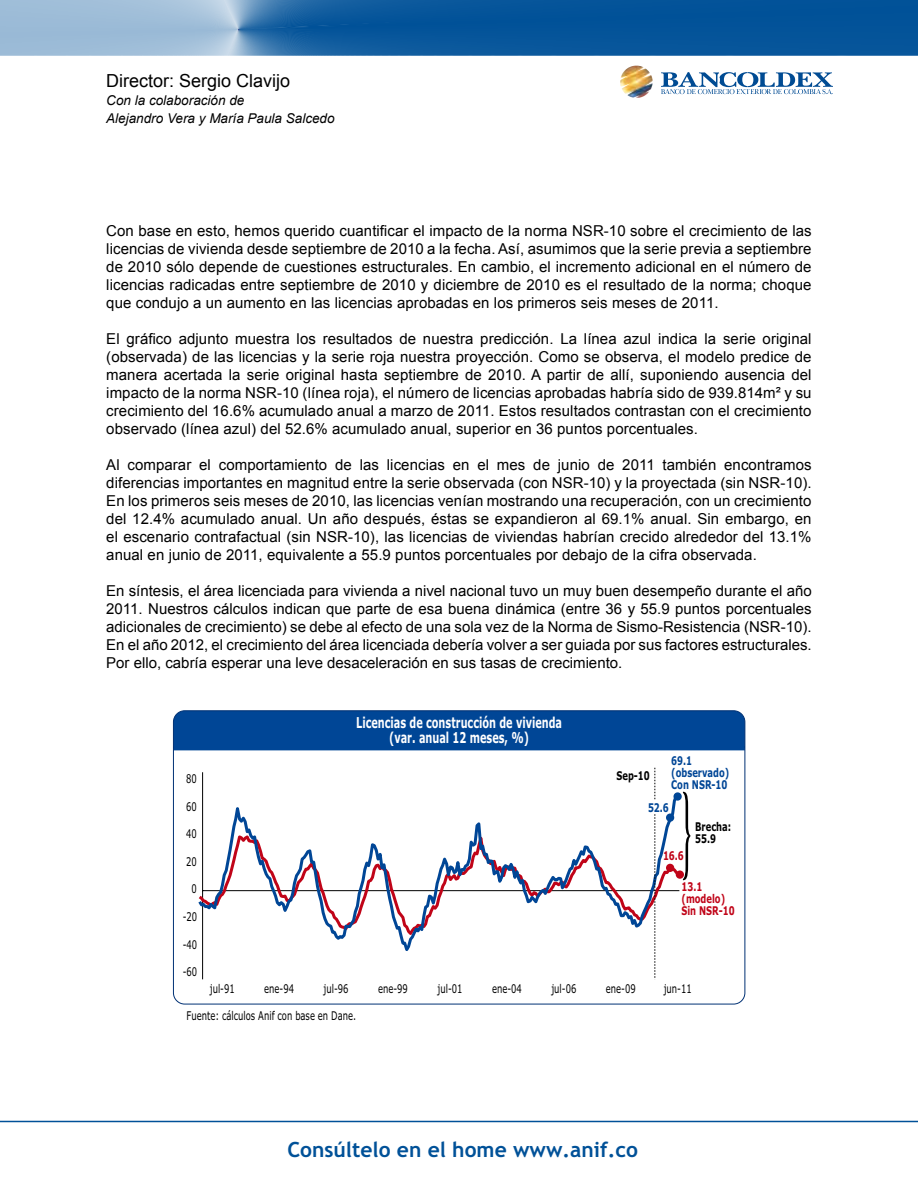
<style>
.page{position:relative;width:918px;height:1188px;background:#fff}
.page>*{position:absolute;margin:0;border:0;box-sizing:border-box;transform-origin:0 0}
.t1{font:700 21px "Trebuchet MS";color:#005198}
.t2{font:18px "Arial";color:#000}
.t3{font:15px/18px "Arial";letter-spacing:.005em;color:#000;text-align:justify}
.t4{font:700 15px/15px "Verdana";color:#fff;text-align:center;scale:.65 1}
.t5{font:italic 13.5px/18px "Arial";color:#000}
.t6{font:12px "Verdana";color:#000;scale:.7 1}
.t7{font:700 12px/12px "Verdana";color:#004696;scale:.7 1}
.t8{font:700 12px/12px "Verdana";color:#c00418;scale:.7 1}
.t9{font:700 12px/12px "Verdana";color:#000;scale:.7 1}
</style>
<div class="page">
<svg style="left:0;top:0;width:918px;height:56px;background:#3373ac"></svg>
<hr style="left:0;top:1121px;width:918px;height:1px;background:#005198">
<svg style="left:661px;top:72px;width:172px;height:22px"></svg>
<img style="left:620px;top:66px;width:33px;height:32px">
<hr style="left:202px;top:772px;width:1px;height:207px;background:#000">
<div style="left:173px;top:711px;width:572px;height:39px;background:#004696"></div>
<svg style="left:198px;top:791px;width:482px;height:166px"></svg>
<svg style="left:683px;top:792px;width:8px;height:88px"></svg>
<svg style="left:654px;top:814px;width:1px;height:164px"></svg>
<div style="left:666px;top:813px;width:8px;height:9px;background:#004696;border-radius:50%"></div>
<div style="left:674px;top:792px;width:8px;height:9px;background:#004696;border-radius:50%"></div>
<div style="left:666px;top:864px;width:8px;height:8px;background:#c00418;border-radius:50%"></div>
<div style="left:676px;top:870px;width:8px;height:9px;background:#c00418;border-radius:50%"></div>
<svg style="left:654px;top:768px;width:1px;height:33px"></svg>
<p class="t2" style="left:106px;top:69px;width:186px">Director: Sergio Clavijo</p>
<p class="t5" style="left:106px;top:92px;width:230px">Con la colaboración de<br>Alejandro Vera y María Paula Salcedo</p>
<p class="t3" style="left:106px;top:222px;width:707px">Con base en esto, hemos querido cuantificar el impacto de la norma NSR-10 sobre el crecimiento de las licencias de vivienda desde septiembre de 2010 a la fecha. Así, asumimos que la serie previa a septiembre de 2010 sólo depende de cuestiones estructurales. En cambio, el incremento adicional en el número de licencias radicadas entre septiembre de 2010 y diciembre de 2010 es el resultado de la norma; choque que condujo a un aumento en las licencias aprobadas en los primeros seis meses de 2011.</p>
<p class="t3" style="left:106px;top:330px;width:707px">El gráfico adjunto muestra los resultados de nuestra predicción. La línea azul indica la serie original (observada) de las licencias y la serie roja nuestra proyección. Como se observa, el modelo predice de manera acertada la serie original hasta septiembre de 2010. A partir de allí, suponiendo ausencia del impacto de la norma NSR-10 (línea roja), el número de licencias aprobadas habría sido de 939.814m² y su crecimiento del 16.6% acumulado anual a marzo de 2011. Estos resultados contrastan con el crecimiento observado (línea azul) del 52.6% acumulado anual, superior en 36 puntos porcentuales.</p>
<p class="t3" style="left:106px;top:456px;width:707px">Al comparar el comportamiento de las licencias en el mes de junio de 2011 también encontramos diferencias importantes en magnitud entre la serie observada (con NSR-10) y la proyectada (sin NSR-10).<br>En los primeros seis meses de 2010, las licencias venían mostrando una recuperación, con un crecimiento del 12.4% acumulado anual. Un año después, éstas se expandieron al 69.1% anual. Sin embargo, en el escenario contrafactual (sin NSR-10), las licencias de viviendas habrían crecido alrededor del 13.1% anual en junio de 2011, equivalente a 55.9 puntos porcentuales por debajo de la cifra observada.</p>
<p class="t3" style="left:106px;top:582px;width:707px">En síntesis, el área licenciada para vivienda a nivel nacional tuvo un muy buen desempeño durante el año 2011. Nuestros cálculos indican que parte de esa buena dinámica (entre 36 y 55.9 puntos porcentuales adicionales de crecimiento) se debe al efecto de una sola vez de la Norma de Sismo-Resistencia (NSR-10).<br>En el año 2012, el crecimiento del área licenciada debería volver a ser guiada por sus factores estructurales.<br>Por ello, cabría esperar una leve desaceleración en sus tasas de crecimiento.</p>
<p class="t6" style="left:186px;top:771px;width:17px">80</p>
<p class="t6" style="left:186px;top:799px;width:17px">60</p>
<p class="t6" style="left:186px;top:826px;width:17px">40</p>
<p class="t6" style="left:186px;top:854px;width:17px">20</p>
<p class="t6" style="left:191px;top:881px;width:9px">0</p>
<p class="t6" style="left:183px;top:909px;width:22px">-20</p>
<p class="t6" style="left:183px;top:937px;width:22px">-40</p>
<p class="t6" style="left:183px;top:964px;width:22px">-60</p>
<p class="t4" style="left:356px;top:714px;width:318px">Licencias de construcción de vivienda (var. anual 12 meses, %)</p>
<p class="t7" style="left:671px;top:754px;width:85px">69.1 (observado)<br>Con NSR-10</p>
<p class="t9" style="left:616px;top:769px;width:49px">Sep-10</p>
<p class="t7" style="left:648px;top:801px;width:31px">52.6</p>
<p class="t8" style="left:663px;top:850px;width:31px">16.6</p>
<p class="t9" style="left:695px;top:821px;width:53px">Brecha:<br>55.9</p>
<p class="t8" style="left:681px;top:881px;width:78px">13.1 (modelo)<br>Sin NSR-10</p>
<p class="t6" style="left:210px;top:981px;width:37px">jul-91</p>
<p class="t6" style="left:264px;top:981px;width:44px">ene-94</p>
<p class="t6" style="left:324px;top:981px;width:37px">jul-96</p>
<p class="t6" style="left:378px;top:981px;width:44px">ene-99</p>
<p class="t6" style="left:438px;top:981px;width:37px">jul-01</p>
<p class="t6" style="left:492px;top:981px;width:44px">ene-04</p>
<p class="t6" style="left:551px;top:981px;width:37px">jul-06</p>
<p class="t6" style="left:606px;top:981px;width:44px">ene-09</p>
<p class="t6" style="left:664px;top:981px;width:42px">jun-11</p>
<p class="t6" style="left:187px;top:1008px;width:244px">Fuente: cálculos Anif con base en Dane.</p>
<h1 class="t1" style="left:287px;top:1136px;width:352px">Consúltelo en el home www.anif.co</h1>
</div>
